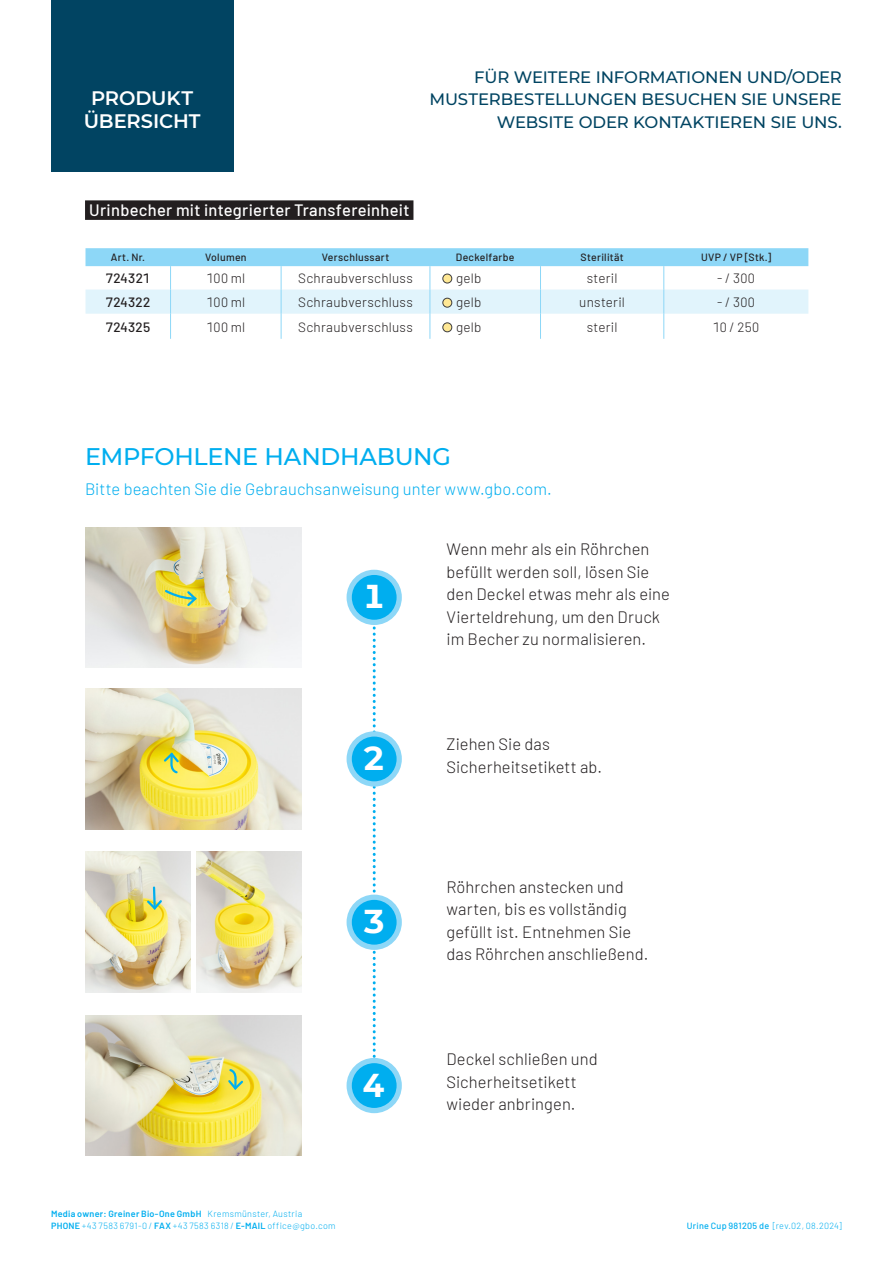
<style>
.page{position:relative;width:893px;height:1263px;background:#fff}
.page>*{position:absolute;margin:0;border:0;box-sizing:border-box;transform-origin:0 0}
.Handling_Steps_numbering____1character{font:700 33px "Montserrat";color:#fff}
.Headline_1____16pt{font:500 24px "Montserrat";letter-spacing:-.015em;color:#00aeef}
.t1{font:600 19.5px/22.5px "Montserrat";letter-spacing:-.005em;color:#fff;text-align:center}
.Copy_1____left{font:300 16.5px/22.5px "Barlow";letter-spacing:.005em;color:#231f20}
.t2{font:500 16.5px/22.5px "Montserrat";letter-spacing:-.005em;color:#014462;text-align:right}
.Copy_1____left-2{font:300 16.5px "Barlow";letter-spacing:.005em;color:#00aeef}
.Table_Product_brand_name{font:500 16.5px "Barlow";letter-spacing:.015em;color:#fff}
.Table_Body____centred{font:300 13.5px "Barlow";letter-spacing:.02em;color:#231f20}
.Table_Body_item_number____centred{font:500 13.5px "Barlow";letter-spacing:.015em;color:#231f20}
.Table_Body____left_justified{font:300 13.5px "Barlow";letter-spacing:.015em;color:#231f20}
.Table_Header____centred{font:500 10.5px "Barlow";letter-spacing:.03em;color:#231f20}
.Table_Header{font:500 10.5px "Barlow";letter-spacing:.035em;color:#231f20}
.t3{font:300 9px/12px "Barlow";letter-spacing:.05em;color:#00aeef}
.Document_name___revision{font:500 9px "Barlow";letter-spacing:.03em;color:#00aeef}
.s1{font-weight:600}
.s2{font-weight:300}
</style>
<div class="page">
<div style="left:51px;top:0;width:182px;height:172px;background:#014462"></div>
<img style="left:86px;top:527px;width:216px;height:141px">
<img style="left:86px;top:689px;width:216px;height:140px">
<img style="left:86px;top:1015px;width:216px;height:141px">
<svg style="left:163px;top:588px;width:36px;height:20px"></svg>
<svg style="left:162px;top:751px;width:19px;height:24px"></svg>
<svg style="left:226px;top:1067px;width:19px;height:24px"></svg>
<img style="left:197px;top:852px;width:105px;height:140px">
<img style="left:86px;top:852px;width:105px;height:140px">
<svg style="left:145px;top:885px;width:19px;height:26px"></svg>
<svg style="left:373px;top:626px;width:3px;height:432px"></svg>
<div style="left:349px;top:572px;width:50px;height:50px;background:#00aeef;border-radius:50%"></div>
<div style="left:347px;top:570px;width:55px;height:55px;border:5px solid #8dd7f7;border-radius:50%"></div>
<div style="left:349px;top:734px;width:50px;height:50px;background:#00aeef;border-radius:50%"></div>
<div style="left:347px;top:731px;width:55px;height:55px;border:5px solid #8dd7f7;border-radius:50%"></div>
<div style="left:349px;top:1060px;width:50px;height:50px;background:#00aeef;border-radius:50%"></div>
<div style="left:347px;top:1058px;width:55px;height:55px;border:5px solid #8dd7f7;border-radius:50%"></div>
<div style="left:349px;top:897px;width:50px;height:50px;background:#00aeef;border-radius:50%"></div>
<div style="left:347px;top:894px;width:55px;height:56px;border:5px solid #8dd7f7;border-radius:50%"></div>
<div style="left:85px;top:200px;width:328px;height:20px;background:#231f20"></div>
<svg style="left:86px;top:248px;width:722px;height:91px"></svg>
<div style="left:443px;top:274px;width:9px;height:9px;background:#ffe894;border-radius:50%"></div>
<div style="left:443px;top:274px;width:9px;height:9px;border:1px solid #3e3e3f;border-radius:50%"></div>
<div style="left:443px;top:298px;width:9px;height:9px;background:#ffe894;border-radius:50%"></div>
<div style="left:443px;top:298px;width:9px;height:9px;border:1px solid #3e3e3f;border-radius:50%"></div>
<div style="left:443px;top:323px;width:9px;height:9px;background:#ffe894;border-radius:50%"></div>
<div style="left:443px;top:323px;width:9px;height:9px;border:1px solid #3e3e3f;border-radius:50%"></div>
<p class="t1" style="left:84px;top:86px;width:118px">PRODUKT<br>ÜBERSICHT</p>
<p class="t2" style="left:429px;top:65px;width:414px">FÜR WEITERE INFORMATIONEN UND/ODER<br>MUSTERBESTELLUNGEN BESUCHEN SIE UNSERE<br>WEBSITE ODER KONTAKTIEREN SIE UNS.</p>
<p class="Table_Product_brand_name" style="left:89px;top:198px;width:322px">Urinbecher mit integrierter Transfereinheit</p>
<p class="Table_Header____centred" style="left:111px;top:249px;width:36px">Art. Nr.</p>
<p class="Table_Header____centred" style="left:205px;top:249px;width:43px">Volumen</p>
<p class="Table_Header____centred" style="left:322px;top:249px;width:69px">Verschlussart</p>
<p class="Table_Header____centred" style="left:456px;top:249px;width:60px">Deckelfarbe</p>
<p class="Table_Header____centred" style="left:581px;top:249px;width:45px">Sterilität</p>
<p class="Table_Header" style="left:701px;top:249px;width:72px">UVP / VP [Stk.]</p>
<p class="Table_Body_item_number____centred" style="left:106px;top:268px;width:46px">724321</p>
<p class="Table_Body____centred" style="left:206px;top:269px;width:40px">100 ml</p>
<p class="Table_Body____centred" style="left:298px;top:269px;width:116px">Schraubverschluss</p>
<p class="Table_Body____left_justified" style="left:456px;top:269px;width:27px">gelb</p>
<p class="Table_Body____centred" style="left:587px;top:269px;width:32px">steril</p>
<p class="Table_Body____centred" style="left:717px;top:269px;width:39px">- / 300</p>
<p class="Table_Body_item_number____centred" style="left:106px;top:293px;width:46px">724322</p>
<p class="Table_Body____centred" style="left:206px;top:293px;width:40px">100 ml</p>
<p class="Table_Body____centred" style="left:298px;top:293px;width:116px">Schraubverschluss</p>
<p class="Table_Body____left_justified" style="left:456px;top:293px;width:27px">gelb</p>
<p class="Table_Body____centred" style="left:579px;top:293px;width:47px">unsteril</p>
<p class="Table_Body____centred" style="left:717px;top:293px;width:39px">- / 300</p>
<p class="Table_Body_item_number____centred" style="left:106px;top:317px;width:46px">724325</p>
<p class="Table_Body____centred" style="left:206px;top:317px;width:40px">100 ml</p>
<p class="Table_Body____centred" style="left:298px;top:317px;width:116px">Schraubverschluss</p>
<p class="Table_Body____left_justified" style="left:456px;top:317px;width:27px">gelb</p>
<p class="Table_Body____centred" style="left:587px;top:317px;width:32px">steril</p>
<p class="Table_Body____centred" style="left:713px;top:317px;width:48px">10 / 250</p>
<p class="Headline_1____16pt" style="left:85px;top:440px;width:368px">EMPFOHLENE HANDHABUNG</p>
<p class="Copy_1____left-2" style="left:85px;top:477px;width:468px">Bitte beachten Sie die Gebrauchsanweisung unter www.gbo.com.</p>
<p class="Handling_Steps_numbering____1character" style="left:362px;top:573px;width:25px">1</p>
<p class="Handling_Steps_numbering____1character" style="left:362px;top:734px;width:25px">2</p>
<p class="Handling_Steps_numbering____1character" style="left:362px;top:898px;width:25px">3</p>
<p class="Handling_Steps_numbering____1character" style="left:362px;top:1061px;width:25px">4</p>
<p class="t3" style="left:51px;top:1207px;width:286px"><span class="s1">Media owner: Greiner Bio-One GmbH</span> Kremsmünster, Austria<br><span class="s1">PHONE</span> +43 7583 6791-0 / <span class="s1">FAX</span> +43 7583 6318 / <span class="s1">E-MAIL</span> office@gbo.com</p>
<p class="Copy_1____left" style="left:446px;top:537px;width:225px">Wenn mehr als ein Röhrchen befüllt werden soll, lösen Sie den Deckel etwas mehr als eine<br>Vierteldrehung, um den Druck im Becher zu normalisieren.</p>
<p class="Copy_1____left" style="left:446px;top:732px;width:157px">Ziehen Sie das<br>Sicherheitsetikett ab.</p>
<p class="Copy_1____left" style="left:446px;top:874px;width:203px">Röhrchen anstecken und warten, bis es vollständig gefüllt ist. Entnehmen Sie das Röhrchen anschließend.</p>
<p class="Copy_1____left" style="left:446px;top:1047px;width:153px">Deckel schließen und<br>Sicherheitsetikett wieder anbringen.</p>
<p class="Document_name___revision" style="left:687px;top:1219px;width:157px">Urine Cup 981205 de <span class="s2">[rev.02, 08.2024]</span></p>
</div>
